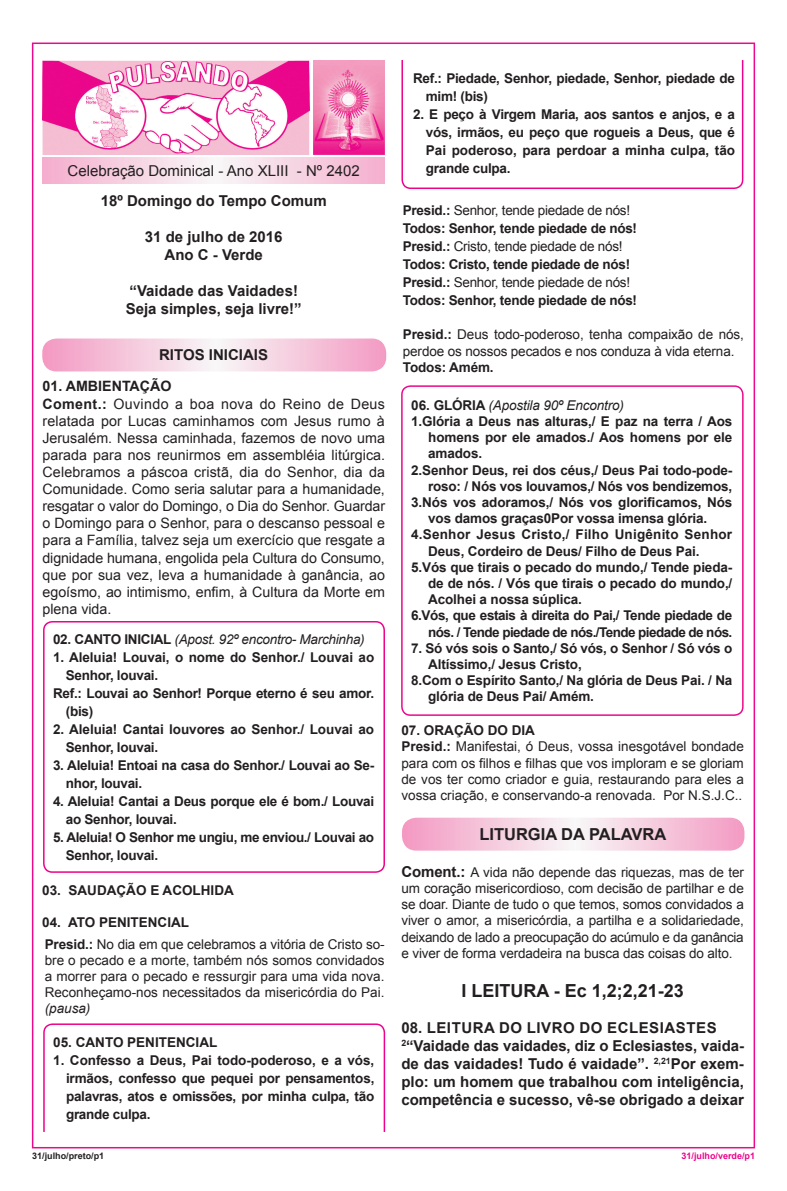
<style>
.page{position:relative;width:787px;height:1191px;background:#fff}
.page>*{position:absolute;margin:0;border:0;box-sizing:border-box;transform-origin:0 0}
.t1{font:700 18px "Arial";color:#231f20}
.t2{font:700 16.5px "Arial";color:#231f20}
.t3{font:700 15px/18px "Arial";color:#231f20}
.t4{font:15px "Arial";color:#231f20}
.t5{font:14.25px/17.1px "Arial";color:#231f20}
.t6{font:700 13.5px/18px "Arial";letter-spacing:-.015em;color:#231f20}
.t7{font:13.5px/16.2px "Arial";color:#231f20}
.t8{font:italic 13.5px "Arial";letter-spacing:-.02em;color:#231f20}
.t9{font:700 13.5px "Arial";letter-spacing:-.04em;color:#231f20}
.t10{font:700 13.5px "Arial";letter-spacing:.015em;color:#231f20}
.t11{font:700 9px "Arial";color:#231f20}
.t12{font:700 9px "Arial";color:#ed028c}
.s1{font-weight:700}
.s2{font-weight:700;font-style:normal}
.s3{font-weight:400}
.s4{font-weight:700;font-size:15px}
</style>
<div class="page">
<svg style="left:44px;top:341px;width:341px;height:30px;background:#f5c9dd"></svg>
<div style="left:42px;top:338px;width:344px;height:33px;border:2px solid #fff;border-radius:14px"></div>
<svg style="left:403px;top:820px;width:340px;height:30px;background:#f5c9dd"></svg>
<div style="left:402px;top:817px;width:342px;height:33px;border:2px solid #fff;border-radius:14px"></div>
<div style="left:43px;top:621px;width:342px;height:252px;border:2px solid #ed028c;border-radius:9px"></div>
<svg style="left:43px;top:1023px;width:343px;height:109px"></svg>
<svg style="left:401px;top:60px;width:343px;height:129px"></svg>
<svg style="left:43px;top:158px;width:342px;height:25px;background:#f6d2e2"></svg>
<img style="left:42px;top:60px;width:268px;height:94px">
<img style="left:314px;top:61px;width:71px;height:93px">
<div style="left:401px;top:385px;width:342px;height:331px;border:2px solid #eb098c;border-radius:9px"></div>
<p class="t6" style="left:426px;top:70px;width:311px;text-indent:-13px">Ref.: Piedade, Senhor, piedade, Senhor, piedade de mim! (bis)</p>
<p class="t6" style="left:426px;top:106px;width:311px;text-align:justify;text-indent:-13px">2. E peço à Virgem Maria, aos santos e anjos, e a vós, irmãos, eu peço que rogueis a Deus, que é Pai poderoso, para perdoar a minha culpa, tão</p>
<p class="t4" style="left:68px;top:160px;width:294px">Celebração Dominical - Ano XLIII - Nº 2402</p>
<p class="t6" style="left:426px;top:160px;width:86px">grande culpa.</p>
<p class="t3" style="left:101px;top:192px;width:228px">18º Domingo do Tempo Comum</p>
<p class="t3" style="left:145px;top:228px;width:139px;text-align:center">31 de julho de 2016<br>Ano C - Verde</p>
<p class="t3" style="left:126px;top:282px;width:177px">“Vaidade das Vaidades!<br>Seja simples, seja livre!”</p>
<p class="t3" style="left:159px;top:346px;width:110px">RITOS INICIAIS</p>
<p class="t5" style="left:43px;top:378px;width:344px"><span class="s1">01. AMBIENTAÇÃO<br>Coment.:</span> Ouvindo a boa nova do Reino de Deus relatada por Lucas caminhamos com Jesus rumo à Jerusalém. Nessa caminhada, fazemos de novo uma parada para nos reunirmos em assembléia litúrgica.<br>Celebramos a páscoa cristã, dia do Senhor, dia da Comunidade. Como seria salutar para a humanidade, resgatar o valor do Domingo, o Dia do Senhor. Guardar o Domingo para o Senhor, para o descanso pessoal e para a Família, talvez seja um exercício que resgate a dignidade humana, engolida pela Cultura do Consumo, que por sua vez, leva a humanidade à ganância, ao egoísmo, ao intimismo, enfim, à Cultura da Morte em plena vida.</p>
<p class="t8" style="left:53px;top:630px;width:313px"><span class="s2">02. CANTO INICIAL</span> (Apost. 92º encontro- Marchinha)</p>
<p class="t6" style="left:53px;top:648px;width:323px">1. Aleluia! Louvai, o nome do Senhor./ Louvai ao</p>
<p class="t6" style="left:66px;top:666px;width:94px">Senhor, louvai.</p>
<p class="t6" style="left:53px;top:684px;width:323px">Ref.: Louvai ao Senhor! Porque eterno é seu amor.</p>
<p class="t6" style="left:66px;top:702px;width:29px">(bis)</p>
<p class="t6" style="left:66px;top:720px;width:310px;text-indent:-13px">2. Aleluia! Cantai louvores ao Senhor./ Louvai ao<br>Senhor, louvai.</p>
<p class="t6" style="left:66px;top:756px;width:310px;text-indent:-13px">3. Aleluia! Entoai na casa do Senhor./ Louvai ao Se&shy;nhor, louvai.</p>
<p class="t6" style="left:66px;top:792px;width:310px;text-indent:-13px">4. Aleluia! Cantai a Deus porque ele é bom./ Louvai ao Senhor, louvai.</p>
<p class="t6" style="left:66px;top:828px;width:310px;text-indent:-13px">5. Aleluia! O Senhor me ungiu, me enviou./ Louvai ao<br>Senhor, louvai.</p>
<p class="t6" style="left:42px;top:881px;width:193px">03. SAUDAÇÃO E ACOLHIDA</p>
<p class="t6" style="left:42px;top:913px;width:148px">04. ATO PENITENCIAL</p>
<p class="t7" style="left:45px;top:935px;width:341px;text-align:justify"><span class="s1">Presid.:</span> No dia em que celebramos a vitória de Cristo so&shy;bre o pecado e a morte, também nós somos convidados a morrer para o pecado e ressurgir para uma vida nova.<br>Reconheçamo-nos necessitados da misericórdia do Pai.</p>
<p class="t8" style="left:45px;top:999px;width:47px">(pausa)</p>
<p class="t6" style="left:53px;top:1033px;width:166px">05. CANTO PENITENCIAL</p>
<p class="t6" style="left:66px;top:1051px;width:310px;text-align:justify;text-indent:-13px">1. Confesso a Deus, Pai todo-poderoso, e a vós, irmãos, confesso que pequei por pensamentos, palavras, atos e omissões, por minha culpa, tão grande culpa.</p>
<p class="t6" style="left:403px;top:202px;width:236px">Presid.: <span class="s3">Senhor, tende piedade de nós!<br></span>Todos: Senhor, tende piedade de nós!<br>Presid.: <span class="s3">Cristo, tende piedade de nós!<br></span>Todos: Cristo, tende piedade de nós!<br>Presid.: <span class="s3">Senhor, tende piedade de nós!<br></span>Todos: Senhor, tende piedade de nós!</p>
<p class="t7" style="left:403px;top:326px;width:342px"><span class="s1">Presid.:</span> Deus todo-poderoso, tenha compaixão de nós, perdoe os nossos pecados e nos conduza à vida eterna.</p>
<p class="t6" style="left:403px;top:358px;width:92px">Todos: Amém.</p>
<p class="t8" style="left:411px;top:396px;width:214px"><span class="s2">06. GLÓRIA</span> (Apostila 90º Encontro)</p>
<p class="t6" style="left:411px;top:412px;width:322px">1.Glória a Deus nas alturas,/ E paz na terra / Aos</p>
<p class="t6" style="left:428px;top:428px;width:306px">homens por ele amados./ Aos homens por ele</p>
<p class="t6" style="left:428px;top:445px;width:55px">amados.</p>
<p class="t6" style="left:411px;top:461px;width:323px">2.Senhor Deus, rei dos céus,/ Deus Pai todo-pode-</p>
<p class="t6" style="left:428px;top:477px;width:305px">roso: / Nós vos louvamos,/ Nós vos bendizemos,</p>
<p class="t6" style="left:411px;top:493px;width:323px">3.Nós vos adoramos,/ Nós vos glorificamos, Nós</p>
<p class="t6" style="left:428px;top:509px;width:280px">vos damos graças0Por vossa imensa glória.</p>
<p class="t10" style="left:411px;top:525px;width:322px">4.Senhor Jesus Cristo,/ Filho Unigênito Senhor</p>
<p class="t6" style="left:428px;top:542px;width:273px">Deus, Cordeiro de Deus/ Filho de Deus Pai.</p>
<p class="t6" style="left:411px;top:558px;width:323px">5.Vós que tirais o pecado do mundo,/ Tende pieda-</p>
<p class="t6" style="left:428px;top:574px;width:306px">de de nós. / Vós que tirais o pecado do mundo,/</p>
<p class="t6" style="left:428px;top:590px;width:155px">Acolhei a nossa súplica.</p>
<p class="t6" style="left:411px;top:607px;width:323px">6.Vós, que estais à direita do Pai,/ Tende piedade de</p>
<p class="t9" style="left:428px;top:622px;width:306px">nós. / Tende piedade de nós./Tende piedade de nós.</p>
<p class="t6" style="left:411px;top:639px;width:323px">7. Só vós sois o Santo,/ Só vós, o Senhor / Só vós o</p>
<p class="t6" style="left:428px;top:655px;width:155px">Altíssimo,/ Jesus Cristo,</p>
<p class="t6" style="left:411px;top:671px;width:323px">8.Com o Espírito Santo,/ Na glória de Deus Pai. / Na</p>
<p class="t6" style="left:428px;top:688px;width:167px">glória de Deus Pai/ Amém.</p>
<p class="t7" style="left:401px;top:722px;width:344px"><span class="s1">07. ORAÇÃO DO DIA<br>Presid.:</span> Manifestai, ó Deus, vossa inesgotável bondade para com os filhos e filhas que vos imploram e se gloriam de vos ter como criador e guia, restaurando para eles a vossa criação, e conservando-a renovada. Por N.S.J.C..</p>
<p class="t2" style="left:479px;top:822px;width:188px">LITURGIA DA PALAVRA</p>
<p class="t7" style="left:401px;top:863px;width:344px;text-align:justify"><span class="s4">Coment.:</span> A vida não depende das riquezas, mas de ter um coração misericordioso, com decisão de partilhar e de se doar. Diante de tudo o que temos, somos convidados a viver o amor, a misericórdia, a partilha e a solidariedade, deixando de lado a preocupação do acúmulo e da ganância e viver de forma verdadeira na busca das coisas do alto.</p>
<h1 class="t1" style="left:461px;top:978px;width:224px">I LEITURA - Ec 1,2;2,21-23</h1>
<p class="t3" style="left:401px;top:1019px;width:344px">08. LEITURA DO LIVRO DO ECLESIASTES <sup>2</sup>“Vaidade das vaidades, diz o Eclesiastes, vaida&shy;de das vaidades! Tudo é vaidade”. <sup>2,21</sup>Por exem&shy;plo: um homem que trabalhou com inteligência, competência e sucesso, vê-se obrigado a deixar</p>
<p class="t11" style="left:32px;top:1149px;width:74px">31/julho/preto/p1</p>
<p class="t12" style="left:681px;top:1149px;width:75px">31/julho/verde/p1</p>
</div>
